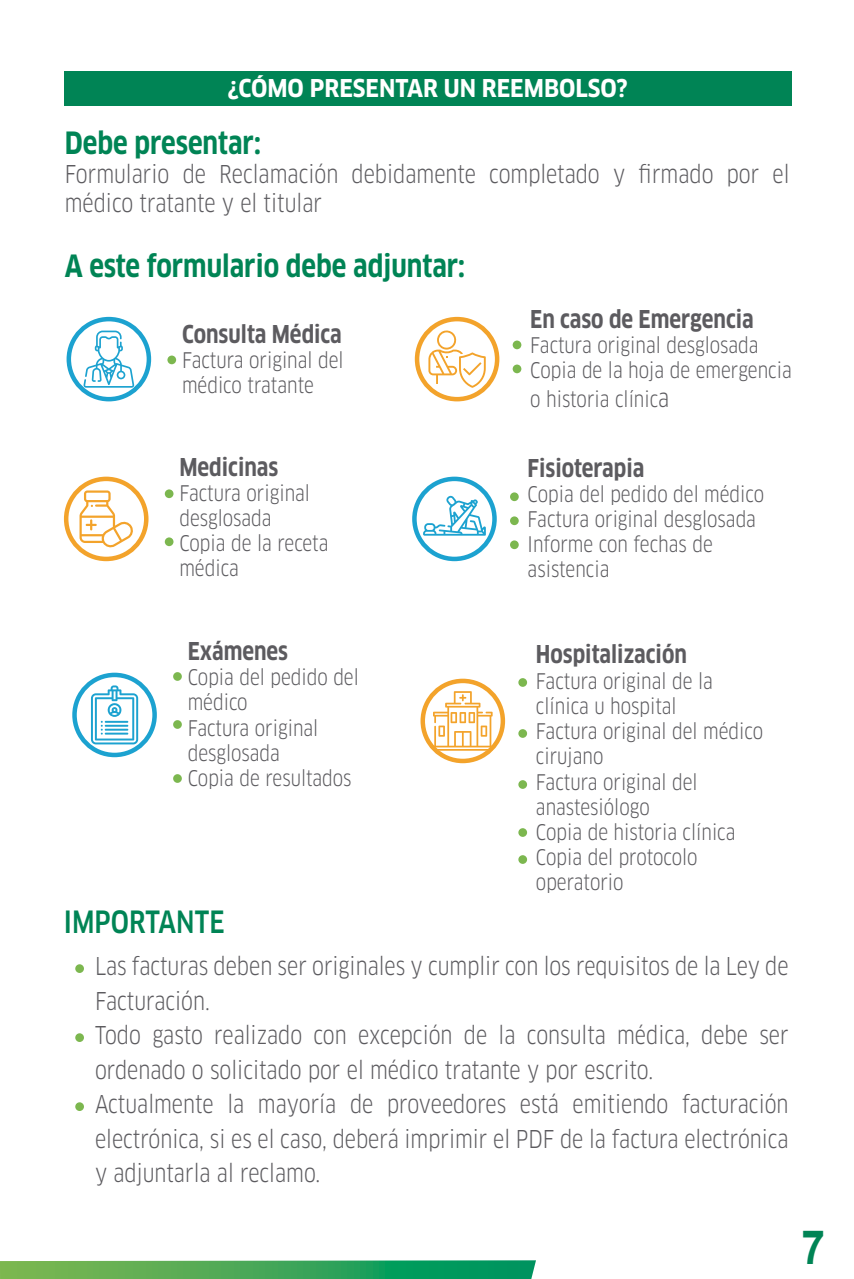
<style>
.page{position:relative;width:854px;height:1279px;background:#fff}
.page>*{position:absolute;margin:0;border:0;box-sizing:border-box;transform-origin:0 0}
.t1{font:700 47.1px "Arial";color:#008455;scale:.9 1}
.t2{font:700 condensed 30px "Clan OT";color:#008455;scale:.9 1}
.t3{font:500 condensed 30px "Clan OT";color:#008455;scale:.9 1}
.t4{font:condensed 24px/34.5px "Clan OT";color:#5c5b5f;scale:.9 1}
.t5{font:700 condensed 24px "Clan OT";color:#5c5b5f;scale:.9 1}
.t6{font:700 condensed 24px "Clan OT";color:#fff}
.t7{font:condensed 21px/25.2px "Clan OT";color:#5c5b5f;scale:.9 1}
.s1{font-size:24px}
</style>
<div class="page">
<svg style="left:0;top:1260px;width:536px;height:19px;background:#43a95e"></svg>
<div style="left:72px;top:672px;width:85px;height:85px;border:4px solid #1ca2d0;border-radius:50%"></div>
<svg style="left:91px;top:685px;width:47px;height:59px"></svg>
<div style="left:64px;top:476px;width:84px;height:85px;border:4px solid #f3a32b;border-radius:50%"></div>
<svg style="left:79px;top:490px;width:55px;height:58px"></svg>
<svg style="left:83px;top:330px;width:51px;height:58px"></svg>
<div style="left:67px;top:317px;width:84px;height:84px;border:4px solid #1ca2d0;border-radius:50%"></div>
<div style="left:412px;top:476px;width:84px;height:85px;border:4px solid #1ca2d0;border-radius:50%"></div>
<svg style="left:423px;top:495px;width:63px;height:40px"></svg>
<div style="left:420px;top:678px;width:85px;height:85px;border:4px solid #f3a32b;border-radius:50%"></div>
<svg style="left:433px;top:691px;width:59px;height:60px"></svg>
<div style="left:415px;top:317px;width:84px;height:84px;border:4px solid #f3a32b;border-radius:50%"></div>
<svg style="left:428px;top:330px;width:57px;height:58px"></svg>
<div style="left:167px;top:355px;width:9px;height:9px;background:#7cb74f;border-radius:50%"></div>
<div style="left:165px;top:489px;width:8px;height:9px;background:#7cb74f;border-radius:50%"></div>
<div style="left:165px;top:537px;width:8px;height:9px;background:#7cb74f;border-radius:50%"></div>
<div style="left:173px;top:672px;width:9px;height:9px;background:#7cb74f;border-radius:50%"></div>
<div style="left:173px;top:720px;width:9px;height:9px;background:#7cb74f;border-radius:50%"></div>
<div style="left:173px;top:774px;width:9px;height:9px;background:#7cb74f;border-radius:50%"></div>
<div style="left:75px;top:964px;width:9px;height:9px;background:#7cb74f;border-radius:50%"></div>
<div style="left:75px;top:1033px;width:9px;height:9px;background:#7cb74f;border-radius:50%"></div>
<div style="left:75px;top:1102px;width:9px;height:9px;background:#7cb74f;border-radius:50%"></div>
<div style="left:512px;top:340px;width:9px;height:9px;background:#7cb74f;border-radius:50%"></div>
<div style="left:512px;top:364px;width:9px;height:9px;background:#7cb74f;border-radius:50%"></div>
<div style="left:510px;top:492px;width:8px;height:9px;background:#7cb74f;border-radius:50%"></div>
<div style="left:510px;top:516px;width:8px;height:9px;background:#7cb74f;border-radius:50%"></div>
<div style="left:510px;top:540px;width:8px;height:9px;background:#7cb74f;border-radius:50%"></div>
<div style="left:518px;top:678px;width:9px;height:9px;background:#7cb74f;border-radius:50%"></div>
<div style="left:518px;top:729px;width:9px;height:9px;background:#7cb74f;border-radius:50%"></div>
<div style="left:518px;top:780px;width:9px;height:9px;background:#7cb74f;border-radius:50%"></div>
<div style="left:518px;top:828px;width:9px;height:9px;background:#7cb74f;border-radius:50%"></div>
<div style="left:518px;top:855px;width:9px;height:9px;background:#7cb74f;border-radius:50%"></div>
<div style="left:65px;top:71px;width:727px;height:34px;background:#008455"></div>
<p class="t6" style="left:228px;top:75px;width:401px">¿CÓMO PRESENTAR UN REEMBOLSO?</p>
<h2 class="t2" style="left:65px;top:126px;width:219px">Debe presentar:</h2>
<p class="t4" style="left:65px;top:160px;width:806px;line-height:28.8px">Formulario de Reclamación debidamente completado y firmado por el médico tratante y el titular</p>
<h2 class="t2" style="left:65px;top:248px;width:446px">A este formulario debe adjuntar:</h2>
<p class="t5" style="left:182px;top:320px;width:179px">Consulta Médica</p>
<p class="t7" style="left:182px;top:348px;width:181px">Factura original del médico tratante</p>
<p class="t5" style="left:179px;top:453px;width:112px">Medicinas</p>
<p class="t7" style="left:179px;top:480px;width:167px">Factura original desglosada<br>Copia de la receta médica</p>
<p class="t5" style="left:530px;top:305px;width:250px">En caso de Emergencia</p>
<p class="t7" style="left:530px;top:333px;width:292px">Factura original desglosada<br>Copia de la hoja de emergencia</p>
<p class="t7" style="left:530px;top:387px;width:156px">o historia clínic<span class="s1">a</span></p>
<p class="t5" style="left:527px;top:454px;width:131px">Fisioterapia</p>
<p class="t7" style="left:527px;top:481px;width:264px">Copia del pedido del médico<br>Factura original desglosada<br>Informe con fechas de asistencia</p>
<p class="t5" style="left:188px;top:637px;width:113px">Exámenes</p>
<p class="t7" style="left:188px;top:665px;width:192px">Copia del pedido del médico<br>Factura original desglosada<br>Copia de resultados</p>
<h2 class="t3" style="left:64px;top:904px;width:180px">IMPORTANTE</h2>
<p class="t5" style="left:536px;top:641px;width:169px">Hospitalización</p>
<p class="t7" style="left:536px;top:668px;width:254px">Factura original de la clínica u hospital<br>Factura original del médico cirujano<br>Factura original del anastesiólogo<br>Copia de historia clínica<br>Copia del protocolo operatorio</p>
<p class="t4" style="left:95px;top:949px;width:772px">Las facturas deben ser originales y cumplir con los requisitos de la Ley de Facturación.<br>Todo gasto realizado con excepción de la consulta médica, debe ser ordenado o solicitado por el médico tratante y por escrito.<br>Actualmente la mayoría de proveedores está emitiendo facturación electrónica, si es el caso, deberá imprimir el PDF de la factura electrónica y adjuntarla al reclamo.</p>
<h1 class="t1" style="left:801px;top:1214px;width:28px">7</h1>
</div>
